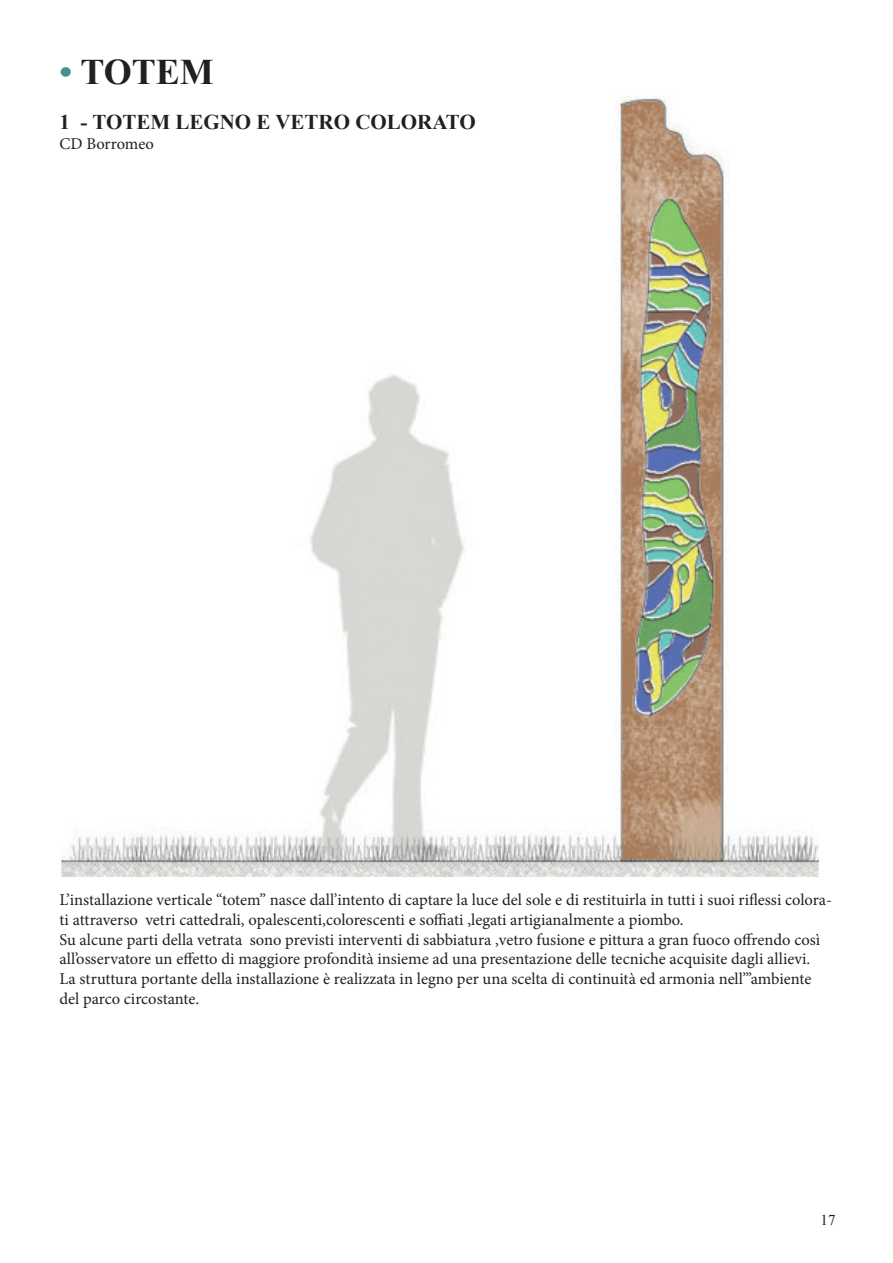
<style>
.page{position:relative;width:893px;height:1263px;background:#fff}
.page>*{position:absolute;margin:0;border:0;box-sizing:border-box;transform-origin:0 0}
.t1{font:700 36px "Times New Roman";color:#231f20}
.t2{font:700 21px "Times New Roman";color:#231f20}
.t3{font:16.5px/19.8px "Minion Pro";color:#231f20}
.t4{font:15px "Times New Roman";color:#231f20}
.s1{color:#45908b}
</style>
<div class="page">
<img style="left:60px;top:95px;width:759px;height:781px">
<p class="t1" style="left:60px;top:46px;width:156px"><span class="s1">•</span> TOTEM</p>
<p class="t2" style="left:60px;top:107px;width:418px">1 - TOTEM LEGNO E VETRO COLORATO</p>
<p class="t3" style="left:60px;top:134px;width:96px">CD Borromeo</p>
<p class="t3" style="left:60px;top:890px;width:774px">L’installazione verticale “totem” nasce dall’intento di captare la luce del sole e di restituirla in tutti i suoi riflessi colora&shy;ti attraverso vetri cattedrali, opalescenti,colorescenti e soffiati ,legati artigianalmente a piombo.</p>
<p class="t3" style="left:60px;top:929px;width:762px">Su alcune parti della vetrata sono previsti interventi di sabbiatura ,vetro fusione e pittura a gran fuoco offrendo così all’osservatore un effetto di maggiore profondità insieme ad una presentazione delle tecniche acquisite dagli allievi.</p>
<p class="t3" style="left:60px;top:969px;width:754px">La struttura portante della installazione è realizzata in legno per una scelta di continuità ed armonia nell’”ambiente del parco circostante.</p>
<p class="t4" style="left:821px;top:1209px;width:16px">17</p>
</div>
